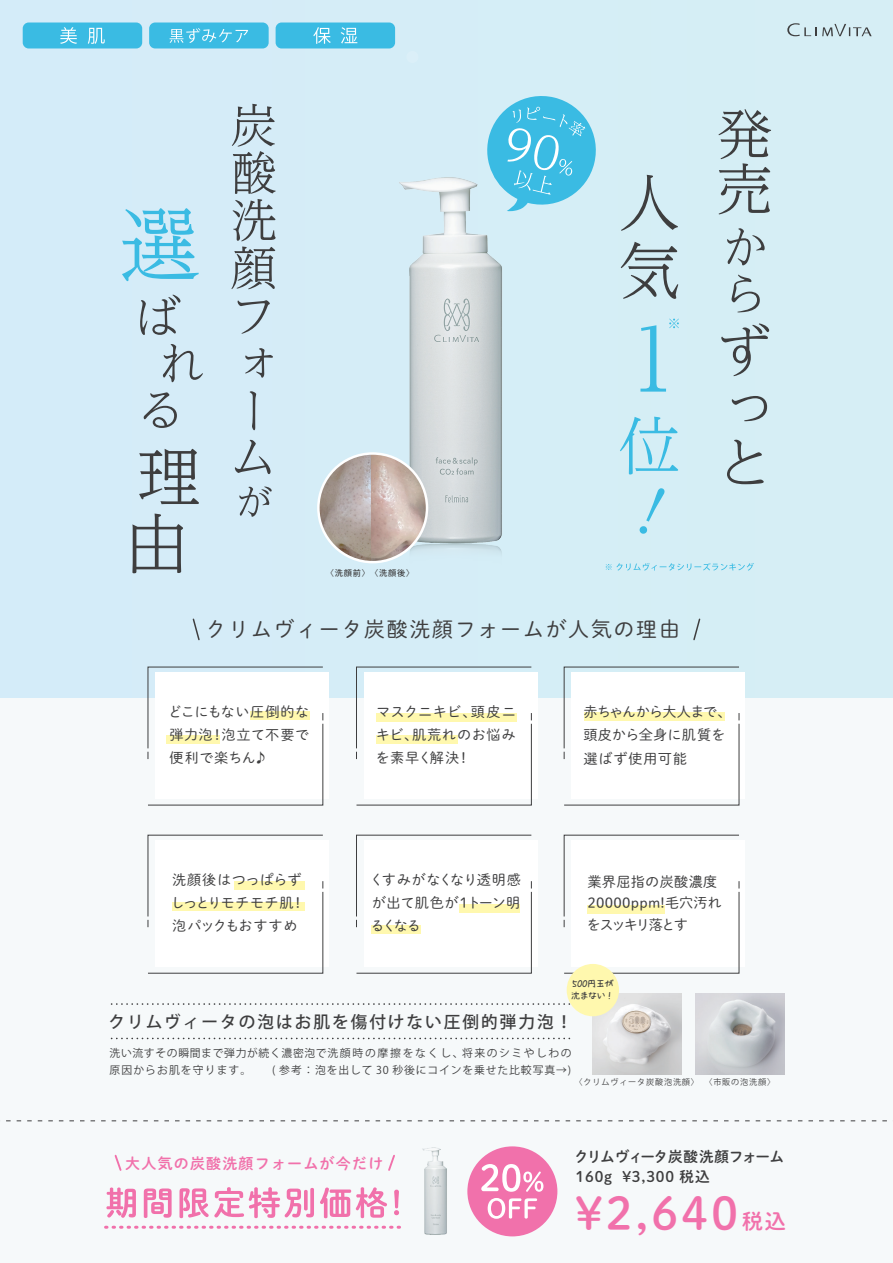
<style>
.page{position:relative;width:893px;height:1263px;background:#f6f9fa}
.page>*{position:absolute;margin:0;border:0;box-sizing:border-box;transform-origin:0 0}
.t1{font:44.7px "DNP Shuei M Go Std B";color:#f171ab}
.t2{font:21px "DNP Shuei M Go Std L";letter-spacing:.08em;color:#3e3e3f}
.t3{font:500 16.65px "Koz Go Pr 6 N";letter-spacing:.12em;color:#3e3e3f}
.t4{font:15px "DNP Shuei M Go Std B";letter-spacing:.08em;color:#f171ab}
.t5{font:14.55px/20.2px "DNP Shuei M Go Std B";letter-spacing:-.005em;color:#3e3e3f}
.t6{font:14.25px/23.1px "DNP Shuei M Go Std L";letter-spacing:.02em;color:#3e3e3f;text-align:justify}
.t7{font:14.25px/23.1px "DNP Shuei M Go Std L";color:#3e3e3f}
.t8{font:10.8px/16.6px "Koz Go Pr 6 N";letter-spacing:.1em;color:#3e3e3f}
.t9{font:10.8px "Koz Go Pr 6 N";letter-spacing:.08em;color:#3e3e3f}
.t10{font:9.15px/12.1px "Rii Tegaki N R";letter-spacing:-.06em;color:#3e3e3f}
.t11{font:8.1px "Koz Go Pr 6 N";letter-spacing:.1em;color:#3e3e3f}
.t12{font:500 8.1px "Koz Go Pr 6 N";letter-spacing:.1em;color:#3e3e3f}
.s1{font-size:21px}
</style>
<div class="page">
<div style="left:0;top:0;width:893px;height:698px;background:#d5edf7"></div>
<svg style="left:787px;top:23px;width:85px;height:13px"></svg>
<svg style="left:487px;top:96px;width:109px;height:109px"></svg>
<img style="left:374px;top:167px;width:153px;height:397px">
<div style="left:23px;top:23px;width:119px;height:25px;background:#3abbe3;border-radius:6px"></div>
<svg style="left:60px;top:27px;width:17px;height:17px"></svg>
<svg style="left:88px;top:28px;width:17px;height:16px"></svg>
<div style="left:149px;top:23px;width:120px;height:25px;background:#3abbe3;border-radius:6px"></div>
<svg style="left:170px;top:28px;width:78px;height:15px"></svg>
<div style="left:276px;top:23px;width:119px;height:25px;background:#3abbe3;border-radius:6px"></div>
<svg style="left:313px;top:27px;width:18px;height:17px"></svg>
<svg style="left:341px;top:27px;width:16px;height:17px"></svg>
<svg style="left:606px;top:563px;width:148px;height:8px"></svg>
<svg style="left:231px;top:104px;width:45px;height:185px"></svg>
<svg style="left:238px;top:300px;width:32px;height:34px"></svg>
<svg style="left:245px;top:348px;width:28px;height:30px"></svg>
<svg style="left:250px;top:391px;width:6px;height:39px"></svg>
<svg style="left:235px;top:440px;width:36px;height:34px"></svg>
<svg style="left:239px;top:486px;width:33px;height:31px"></svg>
<svg style="left:122px;top:208px;width:77px;height:73px"></svg>
<svg style="left:140px;top:295px;width:40px;height:40px"></svg>
<svg style="left:163px;top:344px;width:40px;height:38px"></svg>
<svg style="left:144px;top:392px;width:33px;height:36px"></svg>
<svg style="left:139px;top:449px;width:60px;height:55px"></svg>
<svg style="left:132px;top:513px;width:51px;height:60px"></svg>
<svg style="left:718px;top:109px;width:53px;height:105px"></svg>
<svg style="left:727px;top:228px;width:38px;height:37px"></svg>
<svg style="left:731px;top:275px;width:29px;height:37px"></svg>
<svg style="left:721px;top:323px;width:48px;height:53px"></svg>
<svg style="left:732px;top:396px;width:35px;height:25px"></svg>
<svg style="left:727px;top:440px;width:37px;height:44px"></svg>
<svg style="left:621px;top:175px;width:57px;height:56px"></svg>
<svg style="left:621px;top:242px;width:57px;height:57px"></svg>
<svg style="left:620px;top:417px;width:58px;height:57px"></svg>
<svg style="left:639px;top:488px;width:26px;height:46px"></svg>
<svg style="left:640px;top:319px;width:39px;height:73px"></svg>
<img style="left:318px;top:453px;width:109px;height:109px;border-radius:54px">
<img style="left:371px;top:453px;width:56px;height:108px">
<div style="left:317px;top:452px;width:111px;height:111px;border:2px solid #fff;border-radius:50%"></div>
<div style="left:156px;top:672px;width:173px;height:126px;background:#fff"></div>
<svg style="left:147px;top:666px;width:177px;height:140px"></svg>
<div style="left:250px;top:712px;width:60px;height:8px;background:#fff8ae"></div>
<div style="left:167px;top:735px;width:53px;height:9px;background:#fff8ae"></div>
<div style="left:364px;top:672px;width:173px;height:126px;background:#fff"></div>
<svg style="left:356px;top:666px;width:176px;height:140px"></svg>
<div style="left:377px;top:713px;width:140px;height:9px;background:#fff8ae"></div>
<div style="left:377px;top:735px;width:81px;height:9px;background:#fff8ae"></div>
<div style="left:364px;top:840px;width:173px;height:127px;background:#fff"></div>
<svg style="left:356px;top:834px;width:176px;height:140px"></svg>
<div style="left:459px;top:904px;width:61px;height:8px;background:#fff8ae"></div>
<div style="left:372px;top:926px;width:49px;height:8px;background:#fff8ae"></div>
<div style="left:156px;top:840px;width:173px;height:127px;background:#fff"></div>
<svg style="left:147px;top:834px;width:177px;height:140px"></svg>
<div style="left:234px;top:881px;width:71px;height:9px;background:#fff8ae"></div>
<div style="left:172px;top:902px;width:133px;height:9px;background:#fff8ae"></div>
<div style="left:572px;top:672px;width:173px;height:126px;background:#fff"></div>
<svg style="left:563px;top:666px;width:177px;height:140px"></svg>
<div style="left:584px;top:712px;width:140px;height:9px;background:#fff8ae"></div>
<div style="left:572px;top:840px;width:173px;height:127px;background:#fff"></div>
<svg style="left:563px;top:834px;width:177px;height:140px"></svg>
<div style="left:587px;top:905px;width:78px;height:9px;background:#fff8ae"></div>
<svg style="left:192px;top:618px;width:8px;height:23px"></svg>
<svg style="left:693px;top:618px;width:8px;height:23px"></svg>
<img style="left:696px;top:993px;width:89px;height:82px">
<img style="left:593px;top:993px;width:89px;height:82px">
<svg style="left:112px;top:1038px;width:459px;height:1px"></svg>
<svg style="left:112px;top:1003px;width:459px;height:2px"></svg>
<div style="left:567px;top:964px;width:52px;height:52px;background:#fff8ae;border-radius:50%"></div>
<svg style="left:6px;top:1120px;width:881px;height:1px"></svg>
<img style="left:422px;top:1147px;width:25px;height:88px">
<div style="left:467px;top:1146px;width:90px;height:90px;background:#f171ab;border-radius:50%"></div>
<svg style="left:481px;top:1164px;width:62px;height:28px"></svg>
<svg style="left:488px;top:1198px;width:49px;height:21px"></svg>
<svg style="left:106px;top:1187px;width:30px;height:31px"></svg>
<svg style="left:144px;top:1188px;width:28px;height:30px"></svg>
<svg style="left:179px;top:1187px;width:135px;height:31px"></svg>
<svg style="left:320px;top:1187px;width:67px;height:31px"></svg>
<svg style="left:394px;top:1189px;width:5px;height:26px"></svg>
<svg style="left:388px;top:1154px;width:7px;height:17px"></svg>
<svg style="left:114px;top:1154px;width:8px;height:17px"></svg>
<svg style="left:106px;top:1226px;width:295px;height:3px"></svg>
<p class="t12" style="left:326px;top:568px;width:90px">〈洗顔前〉〈洗顔後〉</p>
<h2 class="t2" style="left:205px;top:614px;width:476px">クリムヴィータ炭酸洗顔フォームが人気の理由</h2>
<p class="t6" style="left:168px;top:700px;width:143px">どこにもない圧倒的な弾力泡！泡立て不要で便利で楽ちん♪</p>
<p class="t6" style="left:376px;top:700px;width:142px">マスクニキビ、頭皮ニキビ、肌荒れのお悩みを素早く解決！</p>
<p class="t7" style="left:171px;top:868px;width:136px">洗顔後はつっぱらずしっとりモチモチ肌！泡パックもおすすめ</p>
<p class="t6" style="left:370px;top:868px;width:153px">くすみがなくなり透明感が出て肌色が1トーン明るくなる</p>
<p class="t6" style="left:583px;top:699px;width:150px;text-align:left">赤ちゃんから大人まで、頭皮から全身に肌質を選ばず使用可能</p>
<p class="t6" style="left:587px;top:870px;width:136px;line-height:21.8px;text-align:left">業界屈指の炭酸濃度<br>20000ppm!毛穴汚れをスッキリ落とす</p>
<p class="t10" style="left:571px;top:978px;width:45px">500円玉が沈まない！</p>
<p class="t3" style="left:108px;top:1012px;width:465px">クリムヴィータの泡はお肌を傷付けない圧倒的弾力泡！</p>
<p class="t8" style="left:110px;top:1045px;width:464px">洗い流すその瞬間まで弾力が続く濃密泡で洗顔時の摩擦をなくし、将来のシミやしわの原因からお肌を守ります。</p>
<p class="t9" style="left:272px;top:1063px;width:300px">( 参考：泡を出して 30 秒後にコインを乗せた比較写真→)</p>
<p class="t11" style="left:575px;top:1078px;width:202px">〈クリムヴィータ炭酸泡洗顔〉 〈市販の泡洗顔〉</p>
<p class="t4" style="left:125px;top:1152px;width:259px">大人気の炭酸洗顔フォームが今だけ</p>
<p class="t5" style="left:574px;top:1145px;width:211px">クリムヴィータ炭酸洗顔フォーム<br>160g ¥3,300 税込</p>
<h1 class="t1" style="left:576px;top:1180px;width:212px">¥2,640<span class="s1">税込</span></h1>
</div>
